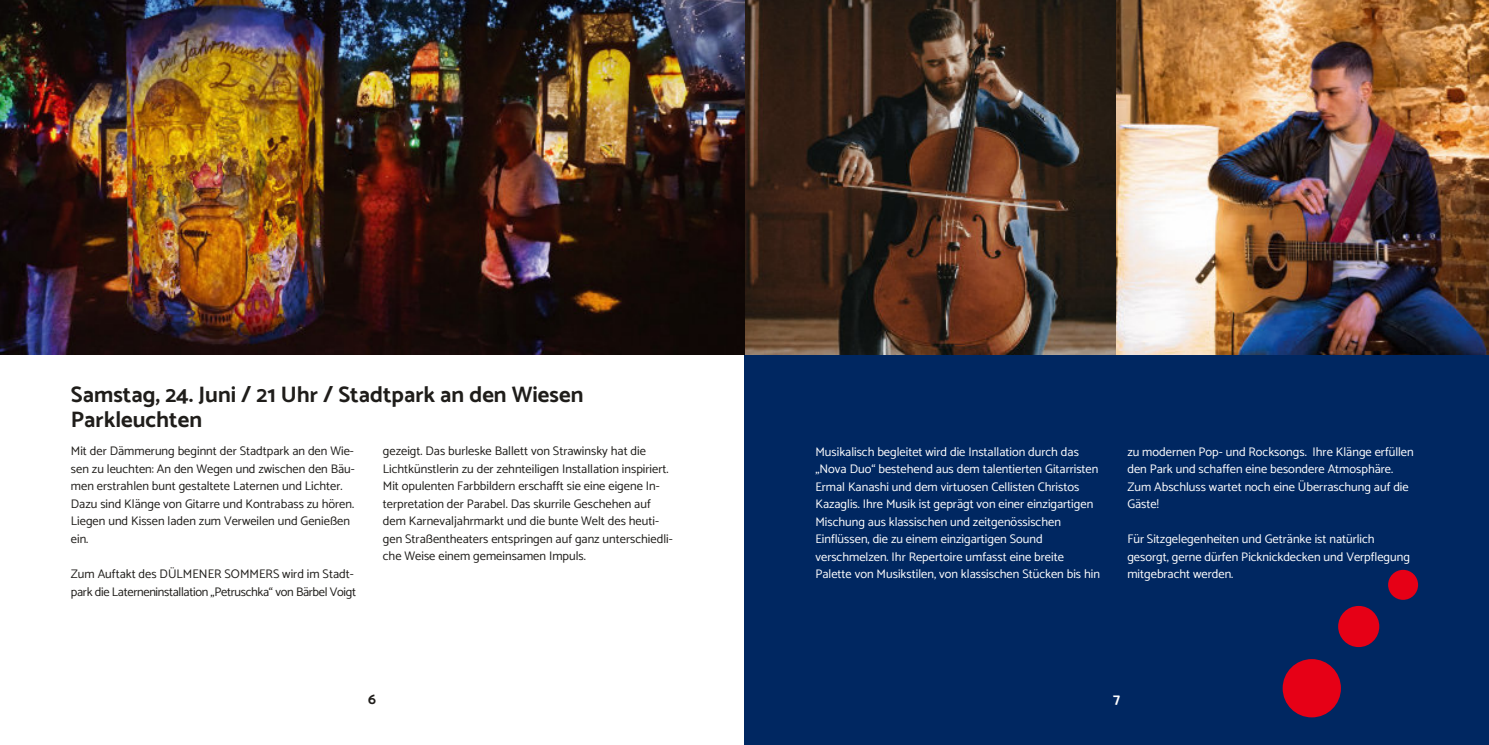
<style>
.page{position:relative;width:1489px;height:745px;background:#fff}
.page>*{position:absolute;margin:0;border:0;box-sizing:border-box;transform-origin:0 0}
.t1{font:700 22.5px/25px "Catamaran";color:#1f1d1a}
.t2{font:700 15px "Catamaran";color:#1f1d1a}
.t3{font:700 15px "Catamaran";color:#fff}
.t4{font:12.5px/17.5px "Catamaran";color:#fff}
.t5{font:12.5px/17.5px "Catamaran";color:#1f1d1a}
.t6{font:12.5px/17.5px "Catamaran";letter-spacing:-.025em;color:#1f1d1a}
</style>
<div class="page">
<div style="left:744px;top:0;width:744px;height:744px;background:#002761"></div>
<img style="left:0;top:0;width:1488px;height:354px">
<div style="left:1282px;top:658px;width:58px;height:59px;background:#e60016;border-radius:50%"></div>
<div style="left:1337px;top:605px;width:42px;height:41px;background:#e60016;border-radius:50%"></div>
<div style="left:1387px;top:569px;width:30px;height:30px;background:#e60016;border-radius:50%"></div>
<h1 class="t1" style="left:71px;top:381px;width:514px">Samstag, 24. Juni / 21 Uhr / Stadtpark an den Wiesen<br>Parkleuchten</h1>
<p class="t5" style="left:383px;top:442px;width:291px">gezeigt. Das burleske Ballett von Strawinsky hat die Lichtkünstlerin zu der zehnteiligen Installation inspiriert.<br>Mit opulenten Farbbildern erschafft sie eine eigene In&shy;terpretation der Parabel. Das skurrile Geschehen auf dem Karnevaljahrmarkt und die bunte Welt des heuti&shy;gen Straßentheaters entspringen auf ganz unterschiedli&shy;che Weise einem gemeinsamen Impuls.</p>
<p class="t4" style="left:1127px;top:442px;width:288px">zu modernen Pop- und Rocksongs. Ihre Klänge erfüllen den Park und schaffen eine besondere Atmosphäre.<br>Zum Abschluss wartet noch eine Überraschung auf die Gäste!</p>
<p class="t5" style="left:71px;top:442px;width:285px">Mit der Dämmerung beginnt der Stadtpark an den Wie&shy;sen zu leuchten: An den Wegen und zwischen den Bäu&shy;men erstrahlen bunt gestaltete Laternen und Lichter.<br>Dazu sind Klänge von Gitarre und Kontrabass zu hören.<br>Liegen und Kissen laden zum Verweilen und Genießen ein.</p>
<p class="t6" style="left:71px;top:564px;width:287px">Zum Auftakt des DÜLMENER SOMMERS wird im Stadt&shy;park die Laterneninstallation „Petruschka“ von Bärbel Voigt</p>
<p class="t4" style="left:815px;top:442px;width:286px">Musikalisch begleitet wird die Installation durch das „Nova Duo“ bestehend aus dem talentierten Gitarristen Ermal Kanashi und dem virtuosen Cellisten Christos Kazaglis. Ihre Musik ist geprägt von einer einzigartigen Mischung aus klassischen und zeitgenössischen Einflüssen, die zu einem einzigartigen Sound verschmelzen. Ihr Repertoire umfasst eine breite Palette von Musikstilen, von klassischen Stücken bis hin</p>
<p class="t4" style="left:1127px;top:529px;width:284px">Für Sitzgelegenheiten und Getränke ist natürlich gesorgt, gerne dürfen Picknickdecken und Verpflegung mitgebracht werden.</p>
<p class="t2" style="left:368px;top:689px;width:9px">6</p>
<p class="t3" style="left:1112px;top:689px;width:9px">7</p>
</div>
